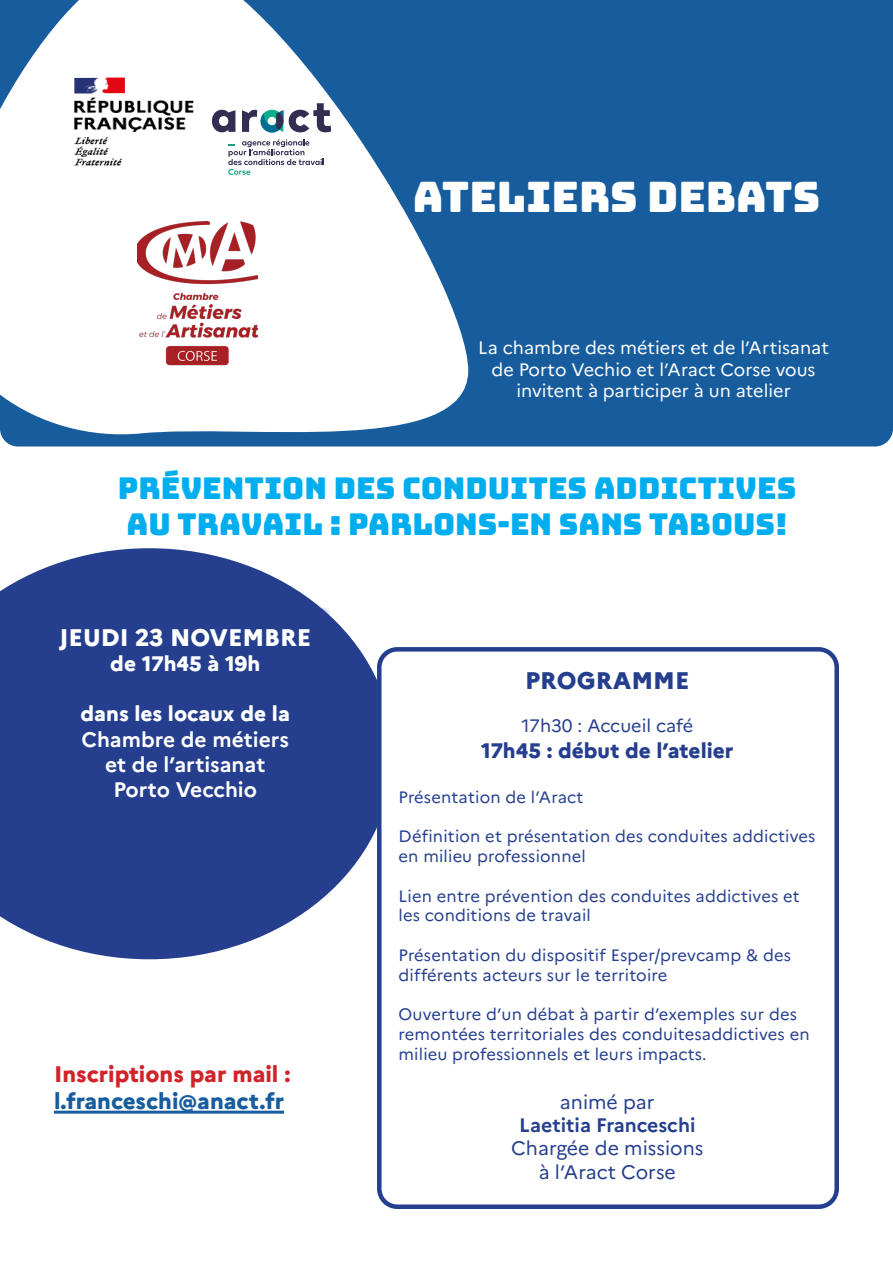
<style>
.page{position:relative;width:893px;height:1263px;background:#fff}
.page>*{position:absolute;margin:0;border:0;box-sizing:border-box;transform-origin:0 0}
.t1{font:42px "Bungee";color:#fff}
.t2{font:30px/36px "Bungee";color:#00aeef}
.t3{font:800 24px "Marianne";color:#fff}
.t4{font:800 24px "Marianne";color:#253f8e}
.t5{font:800 22.5px "Marianne";color:#175d9e}
.t6{font:800 22.5px "Marianne";color:#d1232a}
.t7{font:700 21px/25.2px "Marianne";color:#fff;text-align:center}
.t8{font:800 21px "Marianne";color:#fff}
.t9{font:800 21px "Marianne";color:#253f8e}
.t10{font:19.5px "Marianne";color:#253f8e}
.t11{font:700 19.5px "Marianne";color:#253f8e}
.t12{font:18px/21.6px "Marianne";color:#fff;text-align:center}
.t13{font:18px "Marianne";color:#253f8e}
.t14{font:16.5px/19.8px "Marianne";letter-spacing:.01em;color:#253f8e}
</style>
<div class="page">
<div style="left:468px;top:0;width:425px;height:446px;background:#175d9e"></div>
<svg style="left:0;top:548px;width:386px;height:411px;fill:#253f8e"></svg>
<div style="left:41px;top:608px;width:288px;height:206px;background:#253f8e"></div>
<div style="left:379px;top:649px;width:458px;height:558px;background:#fff;border-radius:18px"></div>
<div style="left:377px;top:647px;width:462px;height:562px;border:4px solid #253f8e;border-radius:18px"></div>
<svg style="left:0;top:0;width:468px;height:447px"></svg>
<img style="left:57px;top:63px;width:154px;height:118px">
<img style="left:137px;top:221px;width:120px;height:146px">
<svg style="left:289px;top:103px;width:42px;height:29px"></svg>
<svg style="left:212px;top:110px;width:23px;height:22px"></svg>
<svg style="left:228px;top:139px;width:96px;height:36px"></svg>
<svg style="left:242px;top:110px;width:41px;height:23px"></svg>
<hr style="left:54px;top:1111px;width:230px;height:3px;background:#175d9e">
<p class="t1" style="left:413px;top:173px;width:409px">ATELIERS DEBATS</p>
<p class="t12" style="left:478px;top:337px;width:352px">La chambre des métiers et de l’Artisanat de Porto Vechio et l’Aract Corse vous</p>
<p class="t12" style="left:516px;top:380px;width:276px">invitent à participer à un atelier</p>
<p class="t2" style="left:118px;top:470px;width:680px">PRÉVENTION DES CONDUITES ADDICTIVES<br>AU TRAVAIL : PARLONS-EN SANS TABOUS!</p>
<h3 class="t3" style="left:59px;top:622px;width:253px">JEUDI 23 NOVEMBRE</h3>
<p class="t8" style="left:110px;top:651px;width:151px">de 17h45 à 19h</p>
<p class="t8" style="left:81px;top:701px;width:211px">dans les locaux de la</p>
<p class="t7" style="left:81px;top:726px;width:209px">Chambre de métiers et de l’artisanat<br>Porto Vecchio</p>
<p class="t6" style="left:54px;top:1060px;width:238px">Inscriptions par mail :</p>
<p class="t5" style="left:54px;top:1087px;width:231px">l.franceschi@anact.fr</p>
<p class="t4" style="left:525px;top:666px;width:166px">PROGRAMME</p>
<p class="t13" style="left:521px;top:715px;width:173px">17h30 : Accueil café</p>
<p class="t9" style="left:481px;top:737px;width:254px">17h45 : début de l’atelier</p>
<p class="t14" style="left:399px;top:787px;width:186px">Présentation de l’Aract</p>
<p class="t14" style="left:399px;top:826px;width:418px">Définition et présentation des conduites addictives en milieu professionnel</p>
<p class="t14" style="left:399px;top:886px;width:403px">Lien entre prévention des conduites addictives et les conditions de travail</p>
<p class="t14" style="left:399px;top:945px;width:394px">Présentation du dispositif Esper/prevcamp &amp; des différents acteurs sur le territoire</p>
<p class="t14" style="left:399px;top:1004px;width:413px">Ouverture d’un débat à partir d’exemples sur des remontées territoriales des conduitesaddictives en milieu professionnels et leurs impacts.</p>
<p class="t10" style="left:560px;top:1090px;width:96px">animé par</p>
<p class="t11" style="left:519px;top:1113px;width:178px">Laetitia Franceschi</p>
<p class="t10" style="left:511px;top:1136px;width:194px">Chargée de missions</p>
<p class="t10" style="left:539px;top:1160px;width:139px">à l’Aract Corse</p>
</div>
